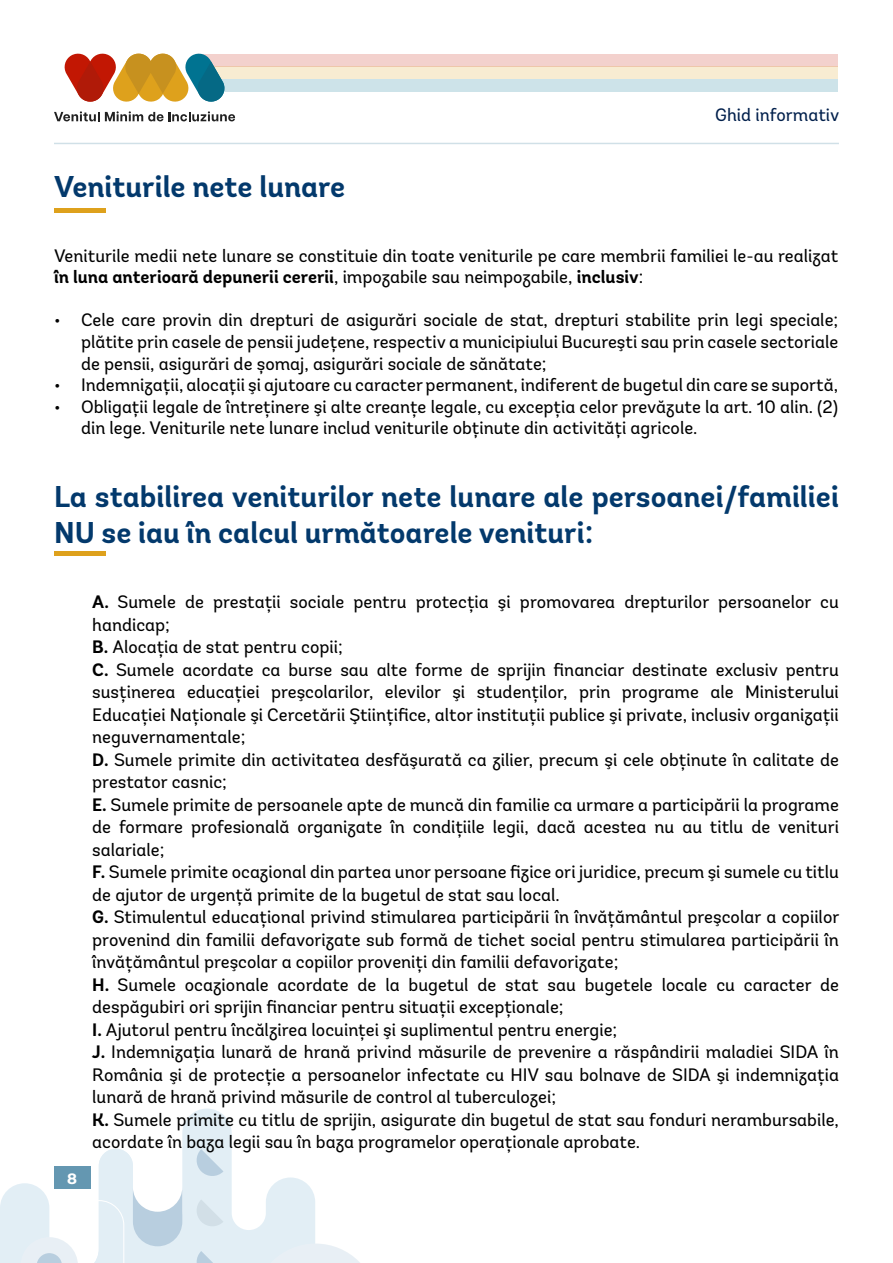
<style>
.page{position:relative;width:893px;height:1263px;background:#fff}
.page>*{position:absolute;margin:0;border:0;box-sizing:border-box;transform-origin:0 0}
.t1{font:700 30px/36px "Andes";color:#03396c}
.t2{font:18px/22.5px "Andes";color:#000}
.t3{font:18px "Andes";color:#011f4b}
.t4{font:700 15px "Montserrat";color:#fff}
.s1{font-weight:700}
</style>
<div class="page">
<svg style="left:0;top:1108px;width:360px;height:155px"></svg>
<div style="left:54px;top:1166px;width:36px;height:23px;background:#6497b1"></div>
<hr style="left:54px;top:143px;width:785px;height:1px;background:#6497b1">
<div style="left:198px;top:54px;width:640px;height:12px;background:#f3d1cd"></div>
<div style="left:198px;top:66px;width:640px;height:13px;background:#f8ecd2"></div>
<div style="left:198px;top:79px;width:640px;height:12px;background:#cde3e9"></div>
<svg style="left:54px;top:111px;width:181px;height:10px"></svg>
<svg style="left:64px;top:53px;width:162px;height:49px"></svg>
<div style="left:54px;top:208px;width:52px;height:5px;background:#dea11c"></div>
<hr style="left:54px;top:551px;width:52px;height:4px;background:#dea11c">
<h1 class="t1" style="left:54px;top:169px;width:293px">Veniturile nete lunare</h1>
<p class="t3" style="left:715px;top:104px;width:126px">Ghid informativ</p>
<p class="t2" style="left:54px;top:245px;width:786px;line-height:21.6px">Veniturile medii nete lunare se constituie din toate veniturile pe care membrii familiei le-au realizat <span class="s1">în luna anterioară depunerii cererii</span>, impozabile sau neimpozabile, <span class="s1">inclusiv</span>:</p>
<p class="t2" style="left:81px;top:310px;width:759px;line-height:21.6px;text-align:justify;text-indent:-27px">• Cele care provin din drepturi de asigurări sociale de stat, drepturi stabilite prin legi speciale; plătite prin casele de pensii județene, respectiv a municipiului Bucureşti sau prin casele sectoriale de pensii, asigurări de șomaj, asigurări sociale de sănătate;</p>
<p class="t2" style="left:54px;top:374px;width:786px">• Indemnizații, alocații şi ajutoare cu caracter permanent, indiferent de bugetul din care se suportă,</p>
<p class="t2" style="left:81px;top:396px;width:759px;line-height:21.6px;text-indent:-27px">• Obligații legale de întreţinere şi alte creanţe legale, cu excepţia celor prevăzute la art. 10 alin. (2) din lege. Veniturile nete lunare includ veniturile obținute din activități agricole.</p>
<h1 class="t1" style="left:54px;top:479px;width:786px">La stabilirea veniturilor nete lunare ale persoanei/familiei<br>NU se iau în calcul următoarele venituri:</h1>
<p class="t4" style="left:67px;top:1168px;width:11px">8</p>
<p class="t2" style="left:92px;top:591px;width:749px"><span class="s1">A.</span> Sumele de prestaţii sociale pentru protecţia şi promovarea drepturilor persoanelor cu handicap;<br><span class="s1">B.</span> Alocaţia de stat pentru copii;<br><span class="s1">C.</span> Sumele acordate ca burse sau alte forme de sprijin financiar destinate exclusiv pentru susţinerea educaţiei preşcolarilor, elevilor şi studenţilor, prin programe ale Ministerului Educaţiei Naţionale şi Cercetării Ştiinţifice, altor instituţii publice şi private, inclusiv organizaţii neguvernamentale;<br><span class="s1">D.</span> Sumele primite din activitatea desfăşurată ca zilier, precum şi cele obţinute în calitate de prestator casnic;<br><span class="s1">E.</span> Sumele primite de persoanele apte de muncă din familie ca urmare a participării la programe de formare profesională organizate în condiţiile legii, dacă acestea nu au titlu de venituri salariale;<br><span class="s1">F.</span> Sumele primite ocazional din partea unor persoane fizice ori juridice, precum şi sumele cu titlu de ajutor de urgenţă primite de la bugetul de stat sau local.<br><span class="s1">G.</span> Stimulentul educaţional privind stimularea participării în învăţământul preşcolar a copiilor provenind din familii defavorizate sub formă de tichet social pentru stimularea participării în învăţământul preşcolar a copiilor proveniţi din familii defavorizate;<br><span class="s1">H.</span> Sumele ocazionale acordate de la bugetul de stat sau bugetele locale cu caracter de despăgubiri ori sprijin financiar pentru situaţii excepţionale;<br><span class="s1">I.</span> Ajutorul pentru încălzirea locuinţei şi suplimentul pentru energie;<br><span class="s1">J.</span> Indemnizaţia lunară de hrană privind măsurile de prevenire a răspândirii maladiei SIDA în România şi de protecţie a persoanelor infectate cu HIV sau bolnave de SIDA şi indemnizaţia lunară de hrană privind măsurile de control al tuberculozei;<br><span class="s1">K.</span> Sumele primite cu titlu de sprijin, asigurate din bugetul de stat sau fonduri nerambursabile, acordate în baza legii sau în baza programelor operaţionale aprobate.</p>
</div>
